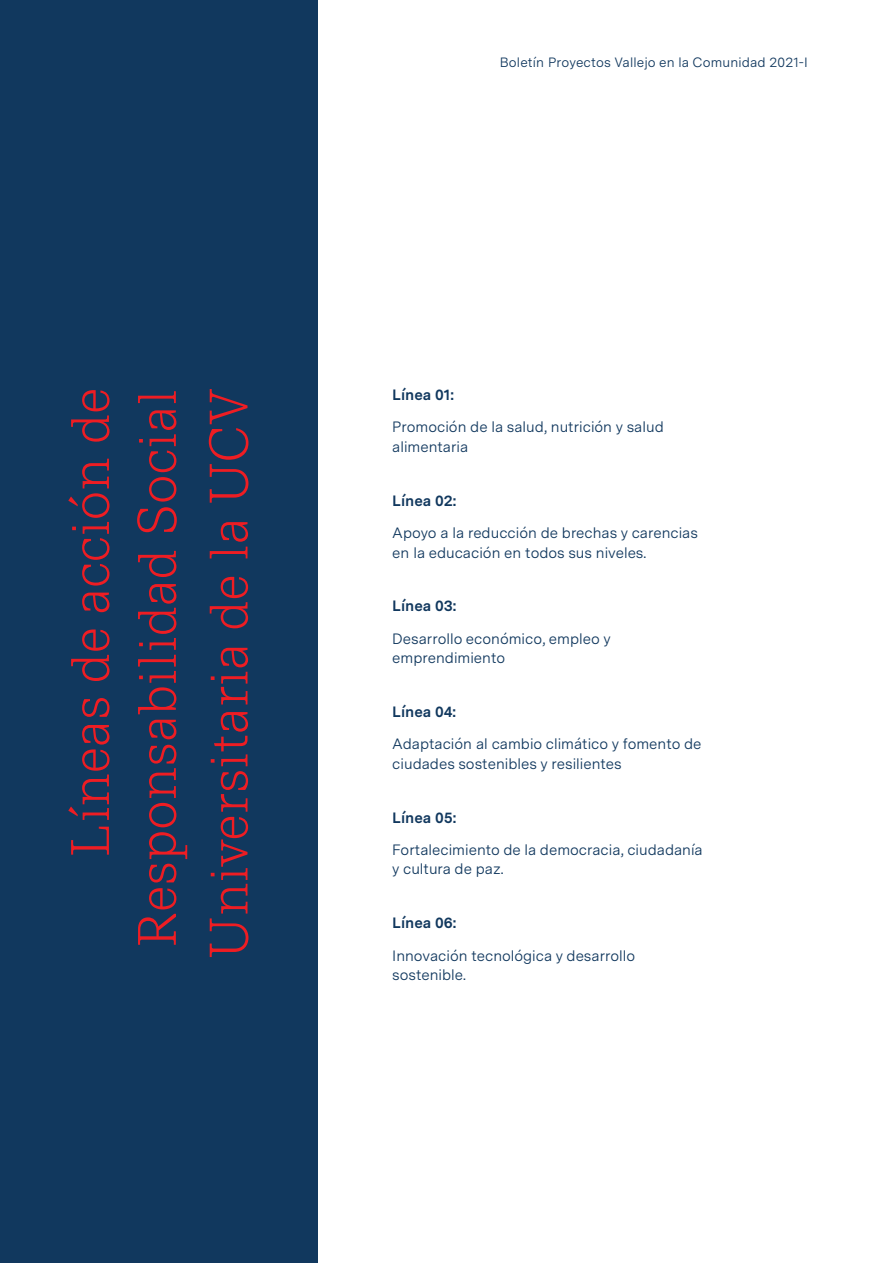
<style>
.page{position:relative;width:893px;height:1263px;background:#fff}
.page>*{position:absolute;margin:0;border:0;box-sizing:border-box;transform-origin:0 0}
.t1{font:300 54px/66.9px "Messina Modern";color:#ee1d23;text-align:right}
.t2{font:15px/19.5px "Messina Sans";color:#11385e}
.t3{font:700 15px "Messina Sans";color:#11385e}
.t4{font:13.5px "Messina Sans";letter-spacing:.01em;color:#11385e}
</style>
<div class="page">
<div style="left:0;top:0;width:317px;height:1263px;background:#11385e"></div>
<p class="t4" style="left:500px;top:52px;width:310px">Boletín Proyectos Vallejo en la Comunidad 2021-I</p>
<h1 class="t1" style="left:55px;top:948px;width:561px;rotate:-90deg">Líneas de acción de<br>Responsabilidad Social</h1>
<h1 class="t1" style="left:194px;top:959px;width:573px;rotate:-90deg">Universitaria de la UCV</h1>
<p class="t3" style="left:392px;top:384px;width:63px">Línea 01:</p>
<p class="t2" style="left:392px;top:417px;width:273px">Promoción de la salud, nutrición y salud alimentaria</p>
<p class="t3" style="left:392px;top:489px;width:66px">Línea 02:</p>
<p class="t2" style="left:392px;top:522px;width:307px">Apoyo a la reducción de brechas y carencias en la educación en todos sus niveles.</p>
<p class="t3" style="left:392px;top:595px;width:66px">Línea 03:</p>
<p class="t2" style="left:392px;top:628px;width:220px">Desarrollo económico, empleo y emprendimiento</p>
<p class="t3" style="left:392px;top:700px;width:66px">Línea 04:</p>
<p class="t2" style="left:392px;top:734px;width:311px">Adaptación al cambio climático y fomento de ciudades sostenibles y resilientes</p>
<p class="t3" style="left:392px;top:806px;width:66px">Línea 05:</p>
<p class="t2" style="left:392px;top:839px;width:312px">Fortalecimiento de la democracia, ciudadanía y cultura de paz.</p>
<p class="t3" style="left:392px;top:912px;width:66px">Línea 06:</p>
<p class="t2" style="left:392px;top:945px;width:244px">Innovación tecnológica y desarrollo sostenible.</p>
</div>
